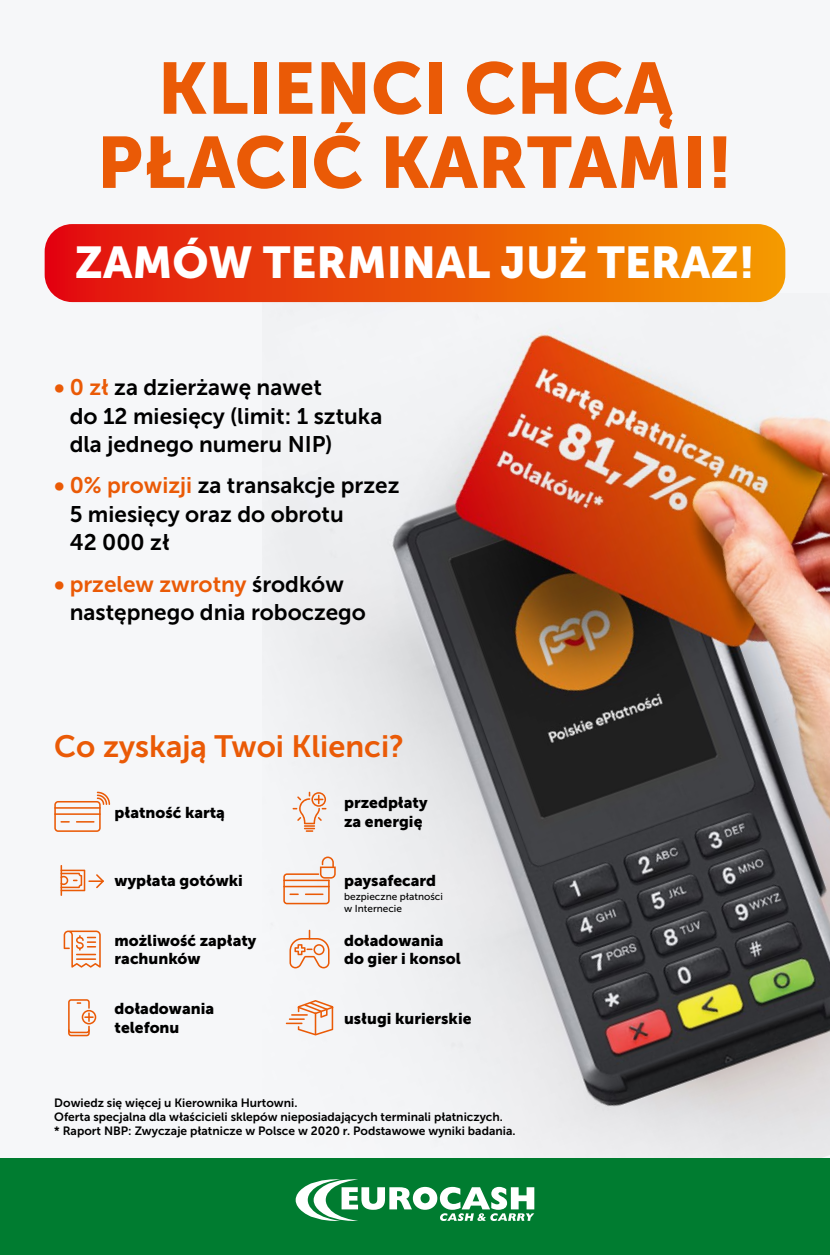
<style>
.page{position:relative;width:830px;height:1255px;background:#fff}
.page>*{position:absolute;margin:0;border:0;box-sizing:border-box;transform-origin:0 0}
.t1{font:72.15px/74.1px "Museo Sans 900";color:#ea5a06;text-align:center}
.t2{font:44.25px "Museo Sans 900";color:#fff}
.t3{font:30.75px "Museo Sans 700";color:#ea5a06}
.t4{font:22.5px/28.5px "Museo Sans 700";color:#000}
.t5{font:15.6px/18.8px "Museo Sans 900";color:#000}
.t6{font:12px/14.4px "Museo Sans 700";color:#000}
.t7{font:10.05px/12px "Museo Sans 500";color:#000}
.s1{font-family:"Museo Sans 900";color:#ea5a06}
.s2{color:#ea5a06}
</style>
<div class="page">
<div style="left:0;top:0;width:829px;height:1254px;background:#f6f7f9"></div>
<img style="left:263px;top:302px;width:566px;height:855px">
<div style="left:0;top:1157px;width:829px;height:97px;background:#007c30"></div>
<svg style="left:295px;top:1179px;width:239px;height:42px"></svg>
<hr style="left:60px;top:865px;width:2px;height:30px;background:#ea5a06">
<svg style="left:60px;top:869px;width:44px;height:22px"></svg>
<svg style="left:64px;top:930px;width:37px;height:37px"></svg>
<svg style="left:54px;top:791px;width:56px;height:40px"></svg>
<svg style="left:68px;top:999px;width:28px;height:37px"></svg>
<svg style="left:283px;top:856px;width:52px;height:48px"></svg>
<svg style="left:289px;top:929px;width:40px;height:39px"></svg>
<svg style="left:292px;top:791px;width:34px;height:40px"></svg>
<svg style="left:286px;top:999px;width:47px;height:36px"></svg>
<svg style="left:45px;top:224px;width:740px;height:78px;background:#ea5409"></svg>
<h1 class="t1" style="left:97px;top:51px;width:637px">KLIENCI CHCĄ<br>PŁACIĆ KARTAMI!</h1>
<h2 class="t2" style="left:75px;top:237px;width:681px">ZAMÓW TERMINAL JUŻ TERAZ!</h2>
<h3 class="t4" style="left:70px;top:373px;width:314px;text-indent:-16px"><span class="s1">•</span> <span class="s2">0 zł</span> za dzierżawę nawet<br>do 12 miesięcy (limit: 1 sztuka dla jednego numeru NIP)</h3>
<h3 class="t4" style="left:70px;top:471px;width:331px;text-indent:-16px"><span class="s1">•</span> <span class="s2">0% prowizji</span> za transakcje przez<br>5 miesięcy oraz do obrotu<br>42 000 zł</h3>
<h3 class="t4" style="left:70px;top:569px;width:297px;text-indent:-16px"><span class="s1">•</span> <span class="s2">przelew zwrotny</span> środków następnego dnia roboczego</h3>
<h3 class="t3" style="left:54px;top:729px;width:351px">Co zyskają Twoi Klienci?</h3>
<h3 class="t5" style="left:114px;top:802px;width:112px">płatność kartą</h3>
<h3 class="t5" style="left:114px;top:871px;width:130px">wypłata gotówki</h3>
<h3 class="t5" style="left:114px;top:930px;width:143px">możliwość zapłaty rachunków</h3>
<h3 class="t5" style="left:114px;top:999px;width:101px">doładowania telefonu</h3>
<h3 class="t5" style="left:344px;top:793px;width:85px">przedpłaty za energię</h3>
<h3 class="t5" style="left:344px;top:871px;width:94px">paysafecard</h3>
<p class="t7" style="left:344px;top:890px;width:100px">bezpieczne płatności w Internecie</p>
<h3 class="t5" style="left:344px;top:930px;width:118px">doładowania do gier i konsol</h3>
<h3 class="t5" style="left:344px;top:1008px;width:129px">usługi kurierskie</h3>
<p class="t6" style="left:54px;top:1095px;width:462px">Dowiedz się więcej u Kierownika Hurtowni.<br>Oferta specjalna dla właścicieli sklepów nieposiadających terminali płatniczych.<br>* Raport NBP: Zwyczaje płatnicze w Polsce w 2020 r. Podstawowe wyniki badania.</p>
</div>
